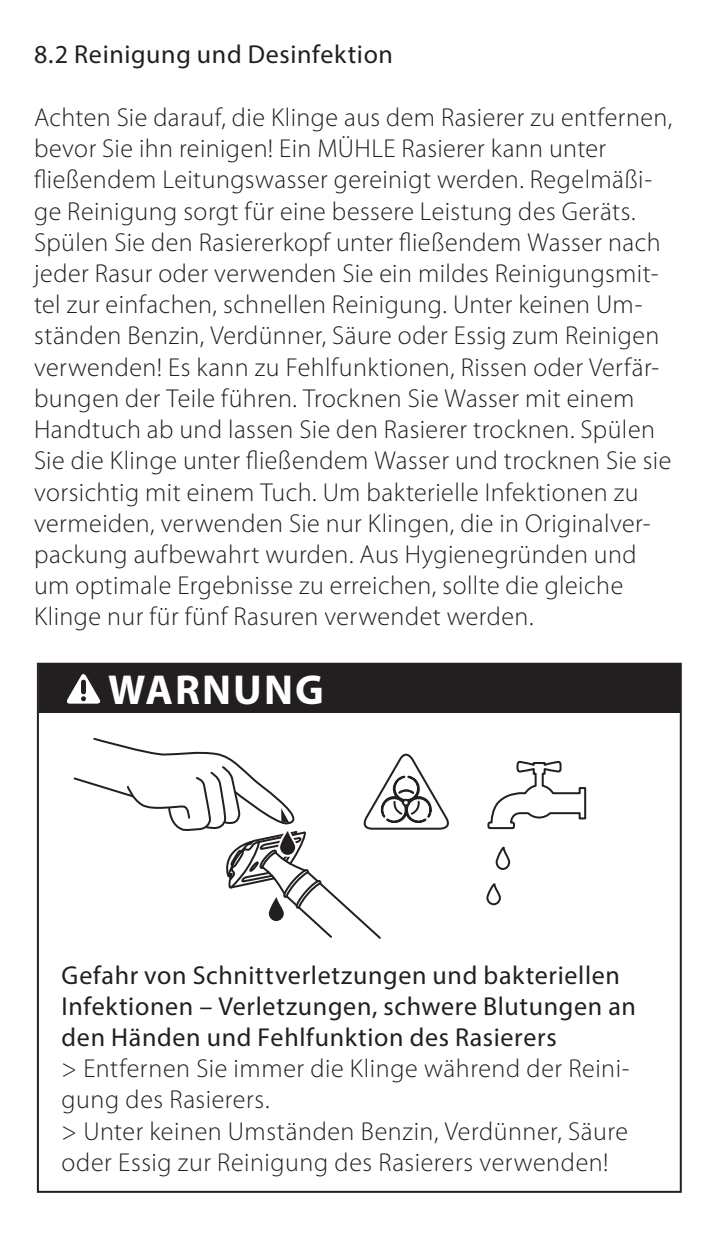
<style>
.page{position:relative;width:715px;height:1248px;background:#fff}
.page>*{position:absolute;margin:0;border:0;box-sizing:border-box;transform-origin:0 0}
.t1{font:700 42px "Myriad Pro";letter-spacing:.05em;color:#fff}
.t2{font:300 26px/31.2px "Myriad Pro";letter-spacing:.015em;color:#231f20}
.t3{font:26px/31.2px "Myriad Pro";letter-spacing:.025em;color:#231f20}
</style>
<div class="page">
<div style="left:39px;top:664px;width:640px;height:49px;background:#231f20"></div>
<svg style="left:67px;top:674px;width:34px;height:29px"></svg>
<div style="left:37px;top:662px;width:644px;height:530px;border:2px solid #231f20"></div>
<svg style="left:495px;top:846px;width:16px;height:24px"></svg>
<svg style="left:486px;top:883px;width:15px;height:23px"></svg>
<svg style="left:487px;top:760px;width:100px;height:70px"></svg>
<svg style="left:73px;top:737px;width:376px;height:202px"></svg>
<p class="t3" style="left:34px;top:39px;width:360px">8.2 Reinigung und Desinfektion</p>
<p class="t2" style="left:34px;top:101px;width:639px">Achten Sie darauf, die Klinge aus dem Rasierer zu entfernen, bevor Sie ihn reinigen! Ein MÜHLE Rasierer kann unter fließendem Leitungswasser gereinigt werden. Regelmäßi&shy;ge Reinigung sorgt für eine bessere Leistung des Geräts.<br>Spülen Sie den Rasiererkopf unter fließendem Wasser nach jeder Rasur oder verwenden Sie ein mildes Reinigungsmit&shy;tel zur einfachen, schnellen Reinigung. Unter keinen Um&shy;ständen Benzin, Verdünner, Säure oder Essig zum Reinigen verwenden! Es kann zu Fehlfunktionen, Rissen oder Verfär&shy;bungen der Teile führen. Trocknen Sie Wasser mit einem Handtuch ab und lassen Sie den Rasierer trocknen. Spülen Sie die Klinge unter fließendem Wasser und trocknen Sie sie vorsichtig mit einem Tuch. Um bakterielle Infektionen zu vermeiden, verwenden Sie nur Klingen, die in Originalver&shy;packung aufbewahrt wurden. Aus Hygienegründen und um optimale Ergebnisse zu erreichen, sollte die gleiche Klinge nur für fünf Rasuren verwendet werden.</p>
<h1 class="t1" style="left:108px;top:666px;width:217px">WARNUNG</h1>
<p class="t3" style="left:62px;top:958px;width:575px">Gefahr von Schnittverletzungen und bakteriellen<br>Infektionen – Verletzungen, schwere Blutungen an den Händen und Fehlfunktion des Rasierers</p>
<p class="t2" style="left:62px;top:1052px;width:569px">&gt; Entfernen Sie immer die Klinge während der Reini&shy;gung des Rasierers.<br>&gt; Unter keinen Umständen Benzin, Verdünner, Säure oder Essig zur Reinigung des Rasierers verwenden!</p>
</div>
